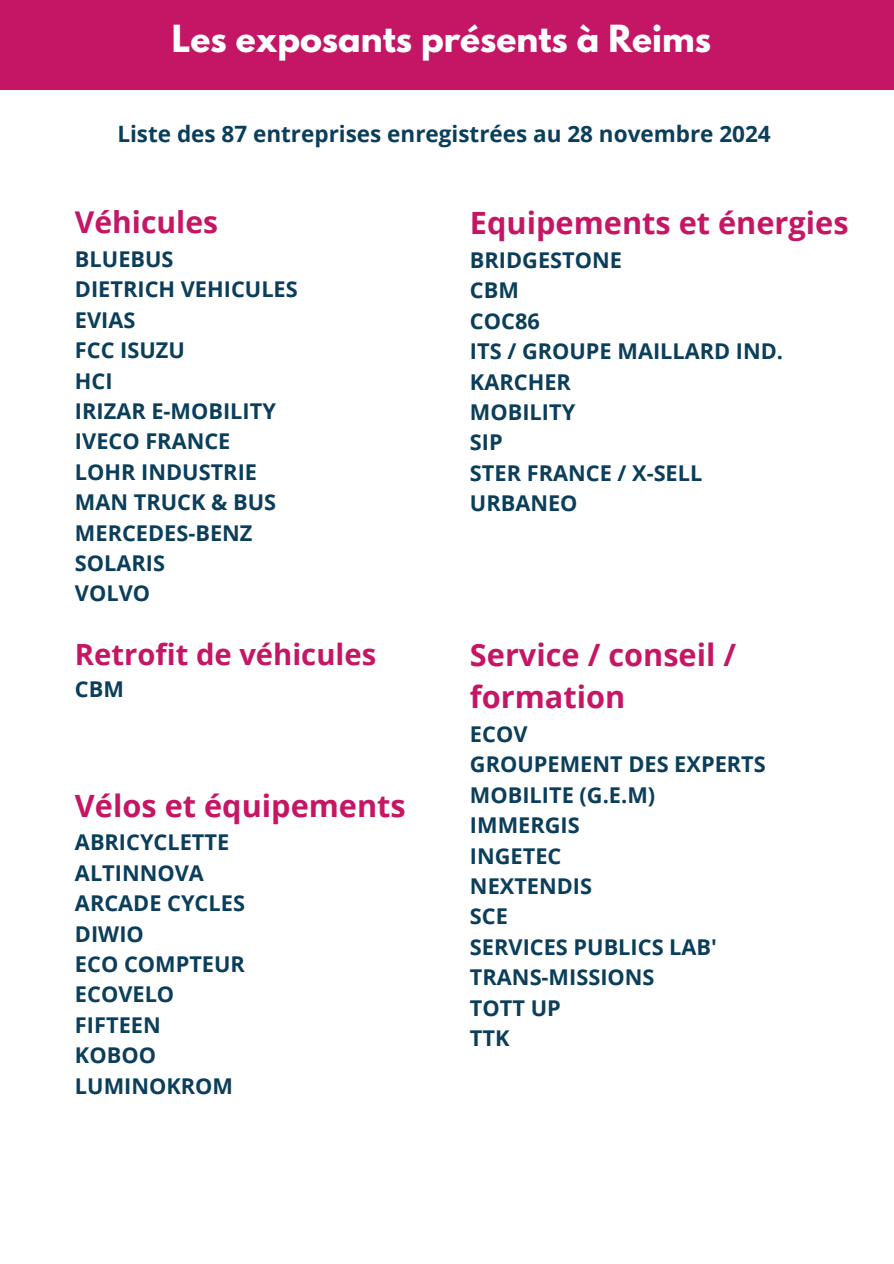
<style>
.page{position:relative;width:894px;height:1264px;background:#fff}
.page>*{position:absolute;margin:0;border:0;box-sizing:border-box;transform-origin:0 0}
.t1{font:700 33.15px "League Spartan";color:#fff}
.t2{font:700 30.75px "Open Sans";color:#c51665}
.t3{font:700 30px "Open Sans";color:#c51665}
.t4{font:700 29.25px "Open Sans";color:#c51665}
.t5{font:700 22.5px "Open Sans";color:#0b3e5b}
.t6{font:700 21.75px/30.3px "Open Sans";color:#0b3e5b}
</style>
<div class="page">
<div style="left:0;top:0;width:893px;height:89px;background:#c51665"></div>
<h1 class="t1" style="left:172px;top:22px;width:540px">Les exposants présents à Reims</h1>
<p class="t5" style="left:117px;top:118px;width:654px">Liste des 87 entreprises enregistrées au 28 novembre 2024</p>
<p class="t3" style="left:75px;top:201px;width:144px">Véhicules</p>
<p class="t6" style="left:75px;top:243px;width:100px">BLUEBUS</p>
<p class="t6" style="left:75px;top:274px;width:224px">DIETRICH VEHICULES</p>
<p class="t6" style="left:75px;top:304px;width:62px">EVIAS</p>
<p class="t6" style="left:75px;top:334px;width:111px">FCC ISUZU</p>
<p class="t6" style="left:75px;top:365px;width:39px">HCI</p>
<p class="t6" style="left:75px;top:395px;width:202px">IRIZAR E-MOBILITY</p>
<p class="t6" style="left:75px;top:426px;width:157px">IVECO FRANCE</p>
<p class="t6" style="left:75px;top:456px;width:183px">LOHR INDUSTRIE</p>
<p class="t6" style="left:75px;top:486px;width:203px">MAN TRUCK &amp; BUS</p>
<p class="t6" style="left:75px;top:517px;width:179px">MERCEDES-BENZ</p>
<p class="t6" style="left:75px;top:547px;width:92px">SOLARIS</p>
<p class="t6" style="left:75px;top:577px;width:77px">VOLVO</p>
<p class="t4" style="left:75px;top:633px;width:302px">Retrofit de véhicules</p>
<p class="t6" style="left:75px;top:673px;width:50px">CBM</p>
<p class="t2" style="left:75px;top:783px;width:332px">Vélos et équipements</p>
<p class="t6" style="left:75px;top:826px;width:156px">ABRICYCLETTE</p>
<p class="t6" style="left:75px;top:857px;width:130px">ALTINNOVA</p>
<p class="t6" style="left:75px;top:887px;width:171px">ARCADE CYCLES</p>
<p class="t6" style="left:75px;top:918px;width:70px">DIWIO</p>
<p class="t6" style="left:75px;top:948px;width:171px">ECO COMPTEUR</p>
<p class="t6" style="left:75px;top:978px;width:101px">ECOVELO</p>
<p class="t6" style="left:75px;top:1009px;width:87px">FIFTEEN</p>
<p class="t6" style="left:75px;top:1039px;width:82px">KOBOO</p>
<p class="t6" style="left:75px;top:1069px;width:159px">LUMINOKROM</p>
<h2 class="t2" style="left:470px;top:201px;width:380px">Equipements et énergies</h2>
<p class="t6" style="left:470px;top:244px;width:153px">BRIDGESTONE</p>
<p class="t6" style="left:470px;top:275px;width:50px">CBM</p>
<p class="t6" style="left:470px;top:305px;width:71px">COC86</p>
<p class="t6" style="left:470px;top:335px;width:314px">ITS / GROUPE MAILLARD IND.</p>
<p class="t6" style="left:470px;top:366px;width:102px">KARCHER</p>
<p class="t6" style="left:470px;top:396px;width:107px">MOBILITY</p>
<p class="t6" style="left:470px;top:427px;width:34px">SIP</p>
<p class="t6" style="left:470px;top:457px;width:234px">STER FRANCE / X-SELL</p>
<p class="t6" style="left:470px;top:487px;width:109px">URBANEO</p>
<p class="t2" style="left:470px;top:632px;width:267px">Service / conseil /</p>
<p class="t2" style="left:470px;top:675px;width:157px">formation</p>
<p class="t6" style="left:470px;top:718px;width:59px">ECOV</p>
<p class="t6" style="left:470px;top:749px;width:297px">GROUPEMENT DES EXPERTS<br>MOBILITE (G.E.M)</p>
<p class="t6" style="left:470px;top:809px;width:111px">IMMERGIS</p>
<p class="t6" style="left:470px;top:840px;width:93px">INGETEC</p>
<p class="t6" style="left:470px;top:870px;width:124px">NEXTENDIS</p>
<p class="t6" style="left:470px;top:900px;width:40px">SCE</p>
<p class="t6" style="left:470px;top:931px;width:248px">SERVICES PUBLICS LAB'</p>
<p class="t6" style="left:470px;top:961px;width:186px">TRANS-MISSIONS</p>
<p class="t6" style="left:470px;top:992px;width:92px">TOTT UP</p>
<p class="t6" style="left:470px;top:1022px;width:41px">TTK</p>
</div>
